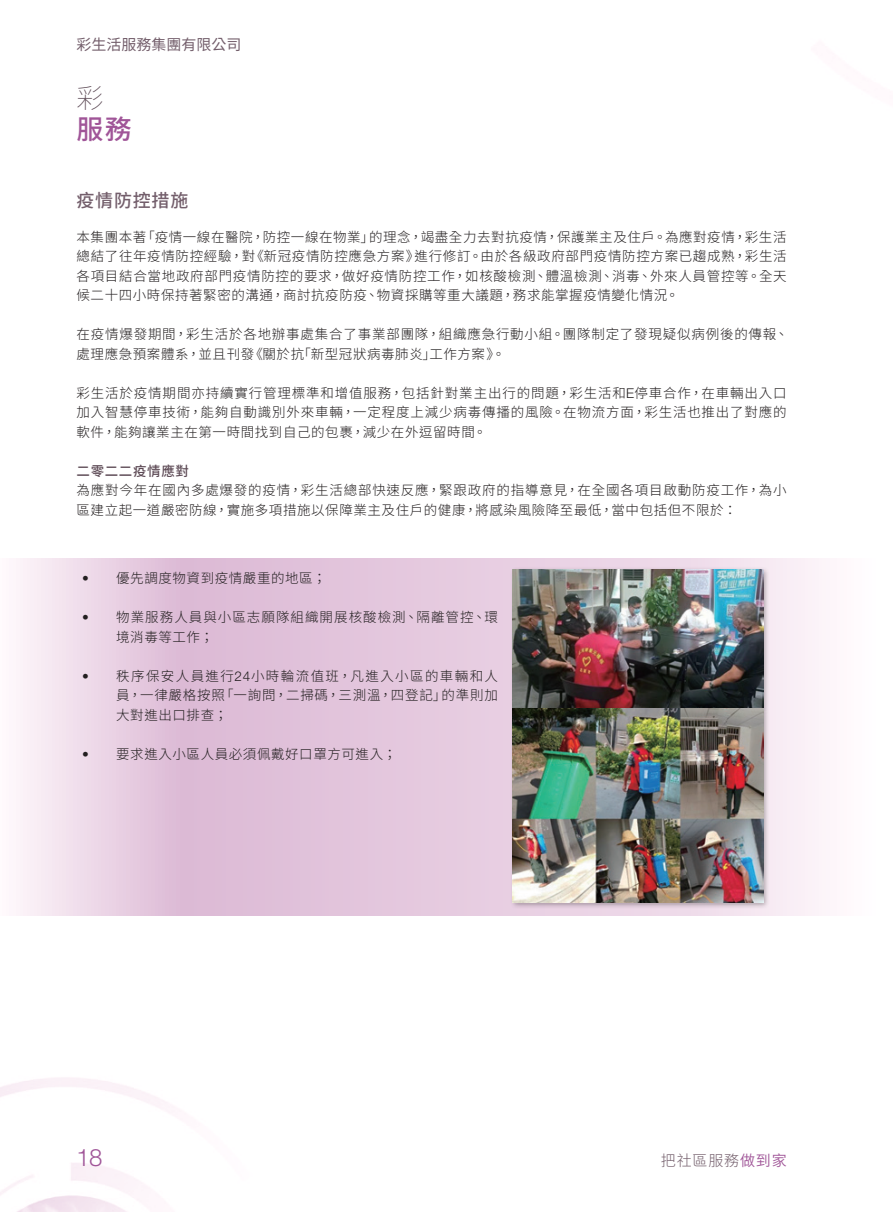
<style>
.page{position:relative;width:893px;height:1212px;background:#fff}
.page>*{position:absolute;margin:0;border:0;box-sizing:border-box;transform-origin:0 0}
.t1{font:500 27px "Source Han Sans TC";color:#a05598}
.t2{font:200 27px "Source Han Sans TC";color:#5d4a55}
.t3{font:300 24px "Helvetica Neue LT Std";color:#a05598}
.Heading_1{font:500 18px "Source Han Sans TC";letter-spacing:.045em;color:#735e6b}
.t4{font:15px "Source Han Sans TC";color:#735e6b}
.t5{font:300 15px "Source Han Sans TC";letter-spacing:.055em;color:#735e6b}
.Body_Text{font:300 13.5px/19.5px "Source Han Sans TC";letter-spacing:.045em;color:#231f20;text-align:justify}
.Body_Text-2{font:300 13.5px/19.5px "Source Han Sans TC";letter-spacing:.075em;color:#231f20}
.Heading_2{font:500 13.5px "Source Han Sans TC";letter-spacing:.05em;color:#5d4a55}
.s1{font-family:"Helvetica Neue LT Std"}
.s2{font-weight:400;color:#a05598}
</style>
<div class="page">
<svg style="left:16px;top:558px;width:806px;height:358px;background:#e7cee1"></svg>
<div style="left:510px;top:567px;width:260px;height:149px;background:#231f20;opacity:.35"></div>
<img style="left:513px;top:569px;width:250px;height:137px">
<div style="left:510px;top:706px;width:260px;height:203px;background:#231f20;opacity:.35"></div>
<p class="t4" style="left:77px;top:36px;width:167px">彩生活服務集團有限公司</p>
<h1 class="t2" style="left:77px;top:82px;width:29px">彩</h1>
<h1 class="t1" style="left:77px;top:114px;width:57px">服務</h1>
<p class="Heading_1" style="left:77px;top:190px;width:113px">疫情防控措施</p>
<p class="Body_Text" style="left:77px;top:227px;width:712px">本集團本著「疫情一線在醫院，防控一線在物業」的理念，竭盡全力去對抗疫情，保護業主及住戶。為應對疫情，彩生活總結了往年疫情防控經驗，對《新冠疫情防控應急方案》進行修訂。由於各級政府部門疫情防控方案已趨成熟，彩生活各項目結合當地政府部門疫情防控的要求，做好疫情防控工作，如核酸檢測、體溫檢測、消毒、外來人員管控等。全天候二十四小時保持著緊密的溝通，商討抗疫防疫、物資採購等重大議題，務求能掌握疫情變化情況。</p>
<p class="Body_Text" style="left:77px;top:325px;width:713px">在疫情爆發期間，彩生活於各地辦事處集合了事業部團隊，組織應急行動小組。團隊制定了發現疑似病例後的傳報、處理應急預案體系，並且刊發《關於抗「新型冠狀病毒肺炎」工作方案》。</p>
<p class="Body_Text" style="left:77px;top:383px;width:712px">彩生活於疫情期間亦持續實行管理標準和增值服務，包括針對業主出行的問題，彩生活和<span class="s1">E</span>停車合作，在車輛出入口加入智慧停車技術，能夠自動識別外來車輛，一定程度上減少病毒傳播的風險。在物流方面，彩生活也推出了對應的軟件，能夠讓業主在第一時間找到自己的包裹，減少在外逗留時間。</p>
<p class="Heading_2" style="left:77px;top:463px;width:114px">二零二二疫情應對</p>
<p class="Body_Text" style="left:77px;top:481px;width:712px">為應對今年在國內多處爆發的疫情，彩生活總部快速反應，緊跟政府的指導意見，在全國各項目啟動防疫工作，為小區建立起一道嚴密防線，實施多項措施以保障業主及住戶的健康，將感染風險降至最低，當中包括但不限於：</p>
<p class="Body_Text" style="left:82px;top:569px;width:245px"><span class="s1">•</span> 優先調度物資到疫情嚴重的地區；</p>
<p class="Body_Text-2" style="left:116px;top:608px;width:383px;text-indent:-34px"><span class="s1">•</span> 物業服務人員與小區志願隊組織開展核酸檢測、隔離管控、環境消毒等工作；</p>
<p class="Body_Text" style="left:116px;top:666px;width:383px;text-indent:-34px"><span class="s1">•</span> 秩序保安人員進行<span class="s1">24</span>小時輪流值班，凡進入小區的車輛和人員，一律嚴格按照「一詢問，二掃碼，三測溫，四登記」的準則加大對進出口排查；</p>
<p class="Body_Text" style="left:82px;top:744px;width:316px"><span class="s1">•</span> 要求進入小區人員必須佩戴好口罩方可進入；</p>
<h2 class="t3" style="left:77px;top:1142px;width:28px">18</h2>
<p class="t5" style="left:661px;top:1152px;width:127px">把社區服務<span class="s2">做到家</span></p>
</div>
